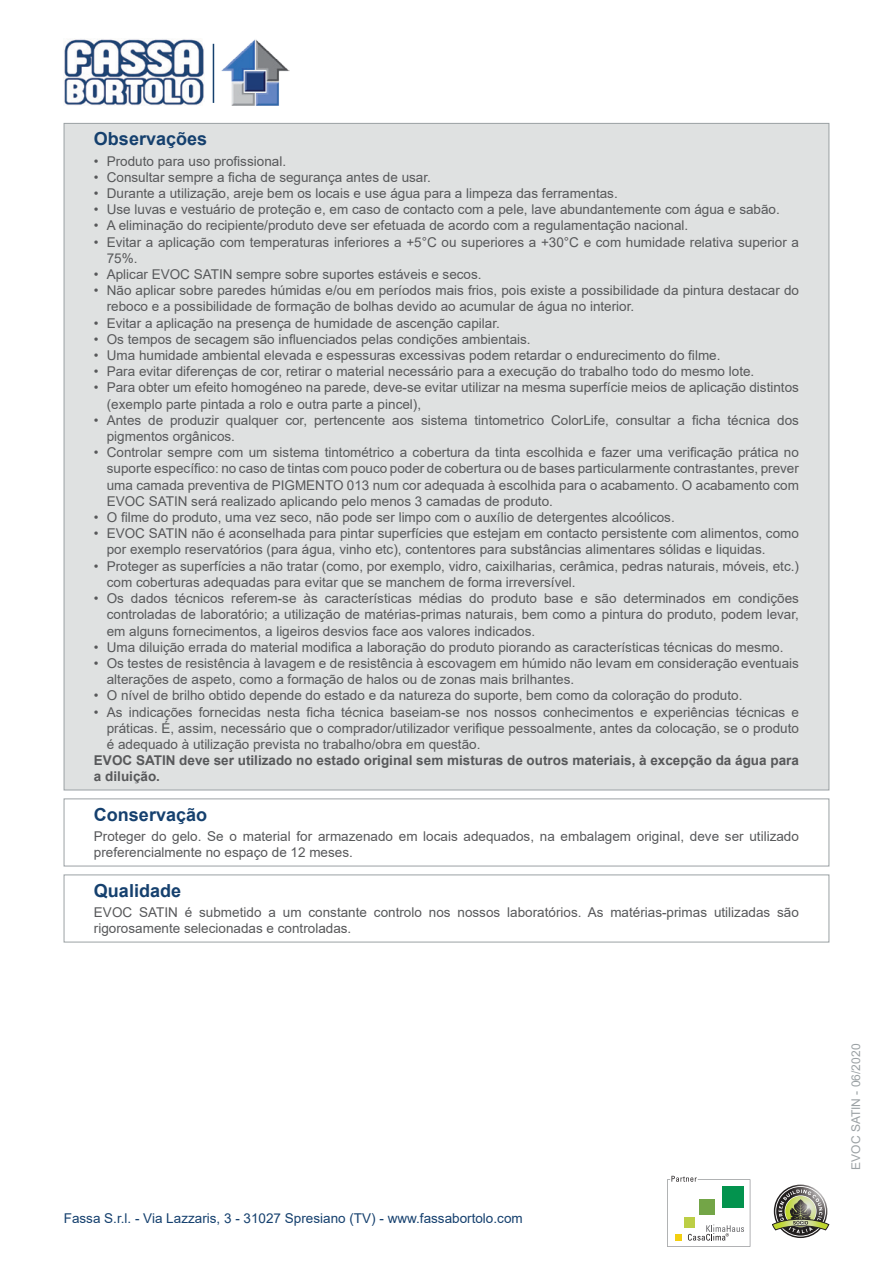
<style>
.page{position:relative;width:893px;height:1263px;background:#fff}
.page>*{position:absolute;margin:0;border:0;box-sizing:border-box;transform-origin:0 0}
.Titolo{font:700 18px "Arial";color:#15406e}
.Qualita{font:13.5px/16.2px "Arial";color:#57585a}
.Conservazione{font:13.5px/16.2px "Arial";color:#57585a}
.Note{font:700 13.5px/16.2px "Arial";color:#57585a}
.t1{font:13.5px "Arial";color:#15406e}
.t2{font:12px "Arial";color:#9ba1a4}
</style>
<div class="page">
<svg style="left:667px;top:1176px;width:83px;height:71px"></svg>
<svg style="left:772px;top:1186px;width:57px;height:50px"></svg>
<img style="left:64px;top:38px;width:140px;height:67px">
<hr style="left:213px;top:44px;width:1px;height:59px;background:#15406e">
<img style="left:221px;top:39px;width:68px;height:67px">
<div style="left:64px;top:123px;width:765px;height:667px;background:#dfe1e1"></div>
<div style="left:64px;top:799px;width:765px;height:67px;border:1px solid #9ba1a4"></div>
<div style="left:64px;top:875px;width:765px;height:67px;border:1px solid #9ba1a4"></div>
<p class="Titolo" style="left:94px;top:126px;width:115px">Observações</p>
<p class="Qualita" style="left:94px;top:153px;width:194px">• Produto para uso profissional.</p>
<p class="Qualita" style="left:94px;top:169px;width:338px">• Consultar sempre a ficha de segurança antes de usar.</p>
<p class="Qualita" style="left:94px;top:185px;width:525px">• Durante a utilização, areje bem os locais e use água para a limpeza das ferramentas.</p>
<p class="Qualita" style="left:94px;top:201px;width:687px">• Use luvas e vestuário de proteção e, em caso de contacto com a pele, lave abundantemente com água e sabão.</p>
<p class="Qualita" style="left:94px;top:217px;width:596px">• A eliminação do recipiente/produto deve ser efetuada de acordo com a regulamentação nacional.</p>
<p class="Qualita" style="left:107px;top:234px;width:694px;text-indent:-13px">• Evitar a aplicação com temperaturas inferiores a +5°C ou superiores a +30°C e com humidade relativa superior a<br>75%.</p>
<p class="Qualita" style="left:94px;top:266px;width:389px">• Aplicar EVOC SATIN sempre sobre suportes estáveis e secos.</p>
<p class="Qualita" style="left:107px;top:282px;width:694px;text-indent:-13px">• Não aplicar sobre paredes húmidas e/ou em períodos mais frios, pois existe a possibilidade da pintura destacar do reboco e a possibilidade de formação de bolhas devido ao acumular de água no interior.</p>
<p class="Qualita" style="left:94px;top:315px;width:408px">• Evitar a aplicação na presença de humidade de ascenção capilar.</p>
<p class="Qualita" style="left:94px;top:331px;width:438px">• Os tempos de secagem são influenciados pelas condições ambientais.</p>
<p class="Qualita" style="left:94px;top:347px;width:628px">• Uma humidade ambiental elevada e espessuras excessivas podem retardar o endurecimento do filme.</p>
<p class="Qualita" style="left:94px;top:363px;width:662px">• Para evitar diferenças de cor, retirar o material necessário para a execução do trabalho todo do mesmo lote.</p>
<p class="Qualita" style="left:107px;top:379px;width:694px;text-indent:-13px">• Para obter um efeito homogéneo na parede, deve-se evitar utilizar na mesma superfície meios de aplicação distintos (exemplo parte pintada a rolo e outra parte a pincel),</p>
<p class="Qualita" style="left:107px;top:412px;width:694px;text-indent:-13px">• Antes de produzir qualquer cor, pertencente aos sistema tintometrico ColorLife, consultar a ficha técnica dos pigmentos orgânicos.</p>
<p class="Qualita" style="left:107px;top:444px;width:694px;text-align:justify;text-indent:-13px">• Controlar sempre com um sistema tintométrico a cobertura da tinta escolhida e fazer uma verificação prática no suporte específico: no caso de tintas com pouco poder de cobertura ou de bases particularmente contrastantes, prever uma camada preventiva de PIGMENTO 013 num cor adequada à escolhida para o acabamento. O acabamento com EVOC SATIN será realizado aplicando pelo menos 3 camadas de produto.</p>
<p class="Qualita" style="left:94px;top:509px;width:582px">• O filme do produto, uma vez seco, não pode ser limpo com o auxílio de detergentes alcoólicos.</p>
<p class="Qualita" style="left:107px;top:525px;width:694px;text-indent:-13px">• EVOC SATIN não é aconselhada para pintar superfícies que estejam em contacto persistente com alimentos, como por exemplo reservatórios (para água, vinho etc), contentores para substâncias alimentares sólidas e liquidas.</p>
<p class="Qualita" style="left:107px;top:558px;width:694px;text-indent:-13px">• Proteger as superfícies a não tratar (como, por exemplo, vidro, caixilharias, cerâmica, pedras naturais, móveis, etc.) com coberturas adequadas para evitar que se manchem de forma irreversível.</p>
<p class="Qualita" style="left:107px;top:590px;width:694px;text-align:justify;text-indent:-13px">• Os dados técnicos referem-se às características médias do produto base e são determinados em condições controladas de laboratório; a utilização de matérias-primas naturais, bem como a pintura do produto, podem levar, em alguns fornecimentos, a ligeiros desvios face aos valores indicados.</p>
<p class="Qualita" style="left:94px;top:639px;width:691px">• Uma diluição errada do material modifica a laboração do produto piorando as características técnicas do mesmo.</p>
<p class="Qualita" style="left:107px;top:655px;width:694px;text-indent:-13px">• Os testes de resistência à lavagem e de resistência à escovagem em húmido não levam em consideração eventuais alterações de aspeto, como a formação de halos ou de zonas mais brilhantes.</p>
<p class="Qualita" style="left:94px;top:687px;width:650px">• O nível de brilho obtido depende do estado e da natureza do suporte, bem como da coloração do produto.</p>
<p class="Qualita" style="left:107px;top:703px;width:694px;text-align:justify;text-indent:-13px">• As indicações fornecidas nesta ficha técnica baseiam-se nos nossos conhecimentos e experiências técnicas e práticas. É, assim, necessário que o comprador/utilizador verifique pessoalmente, antes da colocação, se o produto é adequado à utilização prevista no trabalho/obra em questão.</p>
<p class="Note" style="left:94px;top:752px;width:706px">EVOC SATIN deve ser utilizado no estado original sem misturas de outros materiais, à excepção da água para a diluição.</p>
<p class="Titolo" style="left:94px;top:802px;width:115px">Conservação</p>
<p class="Conservazione" style="left:94px;top:828px;width:706px">Proteger do gelo. Se o material for armazenado em locais adequados, na embalagem original, deve ser utilizado preferencialmente no espaço de 12 meses.</p>
<p class="Titolo" style="left:94px;top:878px;width:89px">Qualidade</p>
<p class="Qualita" style="left:94px;top:904px;width:706px">EVOC SATIN é submetido a um constante controlo nos nossos laboratórios. As matérias-primas utilizadas são rigorosamente selecionadas e controladas.</p>
<p class="t1" style="left:64px;top:1208px;width:460px">Fassa S.r.l. - Via Lazzaris, 3 - 31027 Spresiano (TV) - www.fassabortolo.com</p>
<p class="t2" style="left:848px;top:1170px;width:127px;rotate:-90deg">EVOC SATIN - 06/2020</p>
</div>
